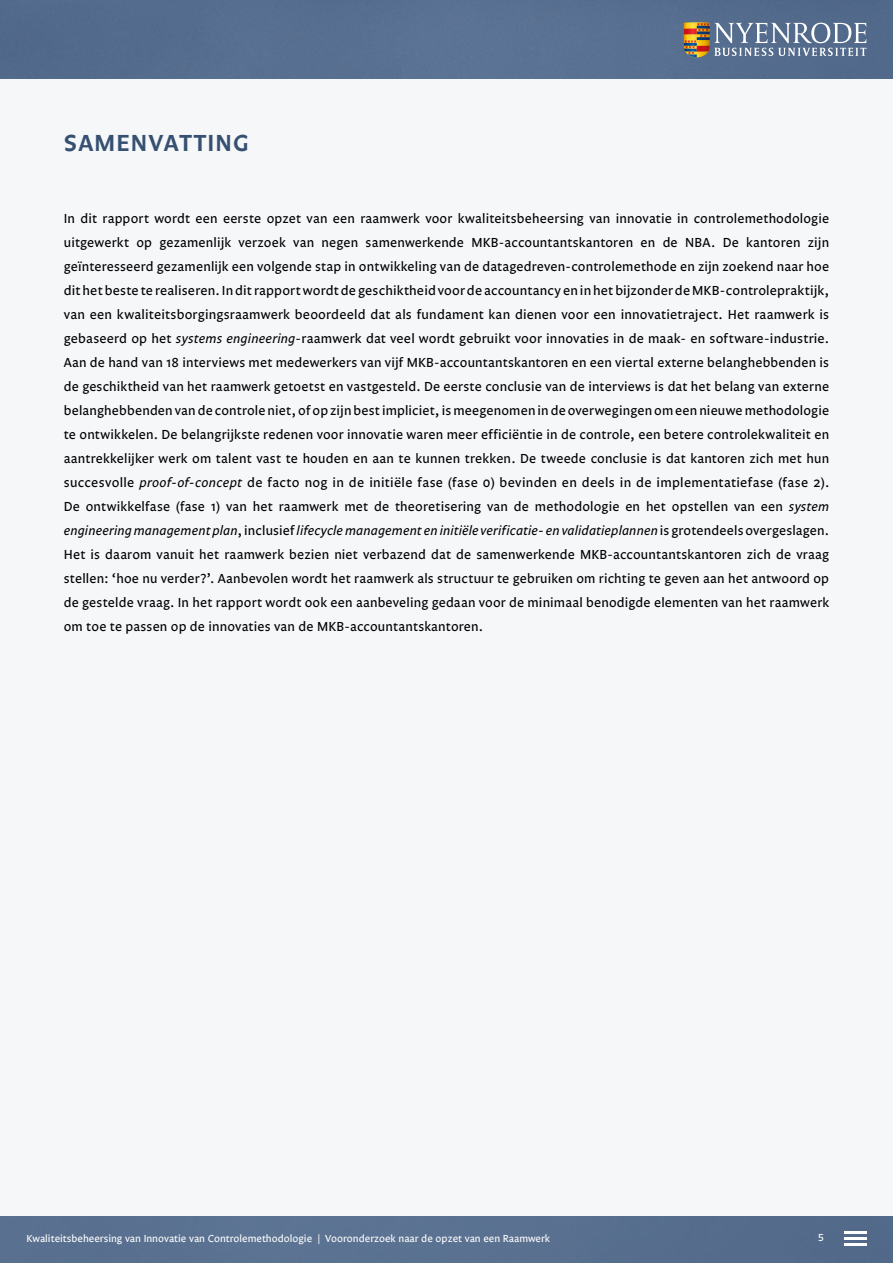
<style>
.page{position:relative;width:893px;height:1263px;background:#f6f7f9}
.page>*{position:absolute;margin:0;border:0;box-sizing:border-box;transform-origin:0 0}
.t1{font:600 24px "Legato OT";letter-spacing:.05em;color:#365071}
.t2{font:13.5px/24px "Legato OT";letter-spacing:.01em;color:#000;text-align:justify}
.t3{font:10.5px "Legato OT";color:#fff}
.s1{font-style:italic}
</style>
<div class="page">
<div style="left:0;top:1216px;width:893px;height:47px;background:#597090"></div>
<hr style="left:844px;top:1231px;width:22px;height:2px;background:#fff">
<hr style="left:844px;top:1237px;width:22px;height:2px;background:#fff">
<hr style="left:844px;top:1243px;width:22px;height:2px;background:#fff">
<div style="left:0;top:0;width:893px;height:79px;background:#576e8f"></div>
<svg style="left:684px;top:22px;width:182px;height:35px;background:#818a96"></svg>
<h1 class="t1" style="left:64px;top:129px;width:187px">SAMENVATTING</h1>
<p class="t2" style="left:64px;top:207px;width:767px">In dit rapport wordt een eerste opzet van een raamwerk voor kwaliteitsbeheersing van innovatie in controlemethodologie uitgewerkt op gezamenlijk verzoek van negen samenwerkende MKB-accountantskantoren en de NBA. De kantoren zijn geïnteresseerd gezamenlijk een volgende stap in ontwikkeling van de datagedreven-controlemethode en zijn zoekend naar hoe dit het beste te realiseren. In dit rapport wordt de geschiktheid voor de accountancy en in het bijzonder de MKB-controlepraktijk, van een kwaliteitsborgingsraamwerk beoordeeld dat als fundament kan dienen voor een innovatietraject. Het raamwerk is gebaseerd op het <span class="s1">systems engineering</span>-raamwerk dat veel wordt gebruikt voor innovaties in de maak- en software-industrie.<br>Aan de hand van 18 interviews met medewerkers van vijf MKB-accountantskantoren en een viertal externe belanghebbenden is de geschiktheid van het raamwerk getoetst en vastgesteld. De eerste conclusie van de interviews is dat het belang van externe belanghebbenden van de controle niet, of op zijn best impliciet, is meegenomen in de overwegingen om een nieuwe methodologie te ontwikkelen. De belangrijkste redenen voor innovatie waren meer efficiëntie in de controle, een betere controlekwaliteit en aantrekkelijker werk om talent vast te houden en aan te kunnen trekken. De tweede conclusie is dat kantoren zich met hun succesvolle <span class="s1">proof-of-concept</span> de facto nog in de initiële fase (fase 0) bevinden en deels in de implementatiefase (fase 2).<br>De ontwikkelfase (fase 1) van het raamwerk met de theoretisering van de methodologie en het opstellen van een <span class="s1">system engineering management plan</span>, inclusief <span class="s1">lifecycle management en initiële verificatie- en validatieplannen</span> is grotendeels overgeslagen.<br>Het is daarom vanuit het raamwerk bezien niet verbazend dat de samenwerkende MKB-accountantskantoren zich de vraag stellen: ‘hoe nu verder?’. Aanbevolen wordt het raamwerk als structuur te gebruiken om richting te geven aan het antwoord op de gestelde vraag. In het rapport wordt ook een aanbeveling gedaan voor de minimaal benodigde elementen van het raamwerk om toe te passen op de innovaties van de MKB-accountantskantoren.</p>
<p class="t3" style="left:27px;top:1233px;width:525px">Kwaliteitsbeheersing van Innovatie van Controlemethodologie | Vooronderzoek naar de opzet van een Raamwerk</p>
<p class="t3" style="left:818px;top:1232px;width:7px">5</p>
</div>
